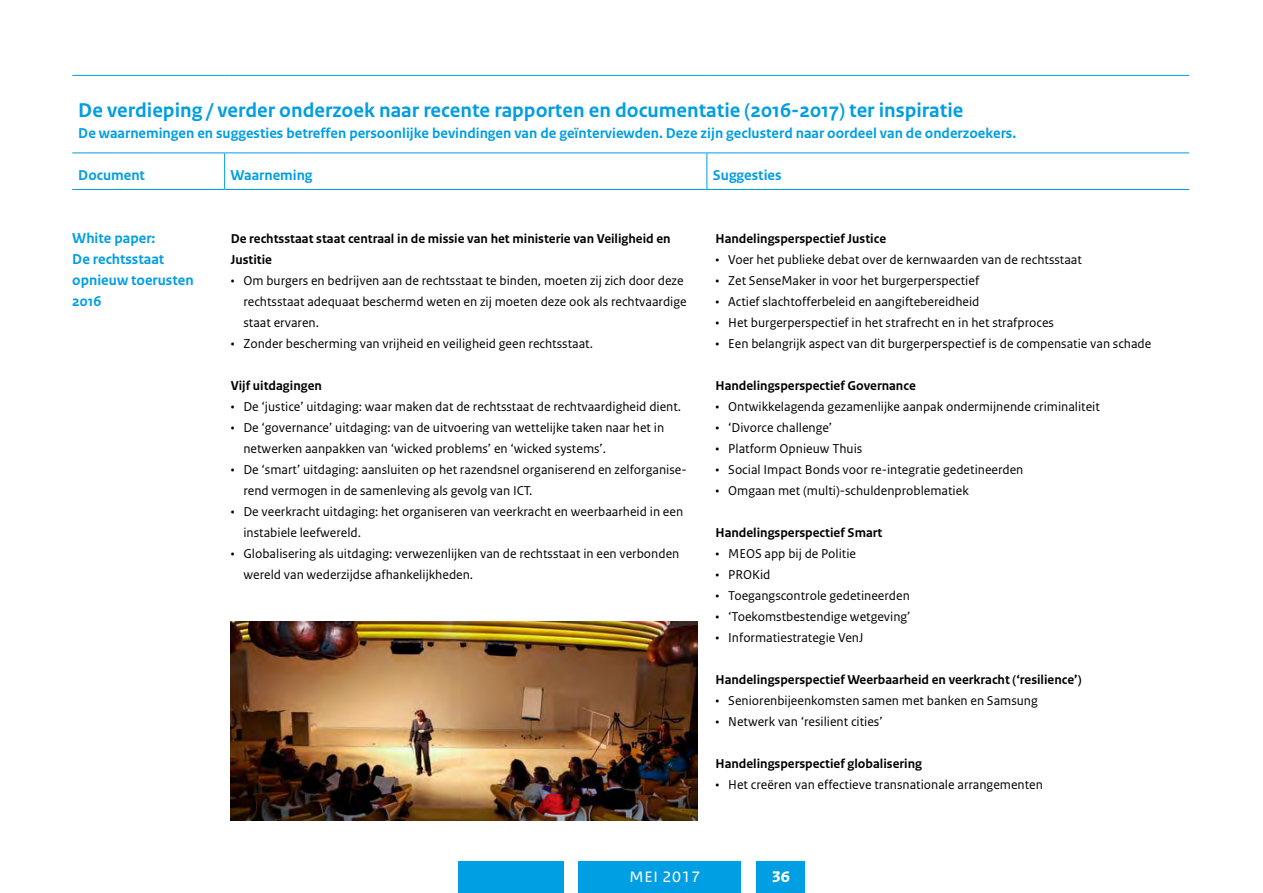
<style>
.page{position:relative;width:1263px;height:893px;background:#fff}
.page>*{position:absolute;margin:0;border:0;box-sizing:border-box;transform-origin:0 0}
.t1{font:700 21px "Rijksoverheid Sans Text";color:#009ee3}
.t2{font:21px "Rijksoverheid Sans Heading";letter-spacing:.03em;color:#fff}
.t3{font:700 21px "Rijksoverheid Sans Heading";color:#fff}
.t4{font:700 15px/21px "Rijksoverheid Sans Text";color:#009ee3}
.t5{font:13.5px/21px "Rijksoverheid Sans Text";color:#000}
.t6{font:700 13.5px/21px "Rijksoverheid Sans Text";color:#000}
</style>
<div class="page">
<hr style="left:72px;top:75px;width:153px;height:1px;background:#009ee3">
<hr style="left:225px;top:75px;width:482px;height:1px;background:#009ee3">
<hr style="left:707px;top:75px;width:482px;height:1px;background:#009ee3">
<hr style="left:72px;top:153px;width:153px;height:1px;background:#009ee3">
<hr style="left:225px;top:153px;width:482px;height:1px;background:#009ee3">
<hr style="left:224px;top:153px;width:1px;height:36px;background:#009ee3">
<hr style="left:707px;top:153px;width:482px;height:1px;background:#009ee3">
<hr style="left:706px;top:153px;width:1px;height:36px;background:#009ee3">
<hr style="left:72px;top:189px;width:153px;height:1px;background:#009ee3">
<hr style="left:225px;top:189px;width:482px;height:1px;background:#009ee3">
<hr style="left:707px;top:189px;width:482px;height:1px;background:#009ee3">
<div style="left:458px;top:861px;width:106px;height:32px;background:#009ee3"></div>
<div style="left:756px;top:861px;width:49px;height:32px;background:#009ee3"></div>
<div style="left:579px;top:861px;width:162px;height:32px;background:#009ee3"></div>
<img style="left:231px;top:621px;width:466px;height:200px">
<h1 class="t1" style="left:78px;top:98px;width:887px">De verdieping / verder onderzoek naar recente rapporten en documentatie (2016-2017) ter inspiratie</h1>
<p class="t4" style="left:78px;top:123px;width:939px">De waarnemingen en suggesties betreffen persoonlijke bevindingen van de geïnterviewden. Deze zijn geclusterd naar oordeel van de onderzoekers.</p>
<p class="t4" style="left:78px;top:165px;width:68px">Document</p>
<p class="t4" style="left:231px;top:165px;width:83px">Waarneming</p>
<p class="t4" style="left:713px;top:165px;width:70px">Suggesties</p>
<p class="t4" style="left:72px;top:228px;width:123px">White paper:<br>De rechtsstaat opnieuw toerusten<br>2016</p>
<p class="t6" style="left:231px;top:228px;width:441px">De rechtsstaat staat centraal in de missie van het ministerie van Veiligheid en<br>Justitie</p>
<p class="t5" style="left:243px;top:270px;width:445px;text-indent:-13px">• Om burgers en bedrijven aan de rechtsstaat te binden, moeten zij zich door deze rechtsstaat adequaat beschermd weten en zij moeten deze ook als rechtvaardige staat ervaren.</p>
<p class="t5" style="left:231px;top:333px;width:364px">• Zonder bescherming van vrijheid en veiligheid geen rechtsstaat.</p>
<p class="t6" style="left:231px;top:375px;width:93px">Vijf uitdagingen</p>
<p class="t5" style="left:231px;top:396px;width:452px">• De ‘justice’ uitdaging: waar maken dat de rechtsstaat de rechtvaardigheid dient.</p>
<p class="t5" style="left:243px;top:417px;width:422px;text-indent:-13px">• De ‘governance’ uitdaging: van de uitvoering van wettelijke taken naar het in netwerken aanpakken van ‘wicked problems’ en ‘wicked systems’.</p>
<p class="t5" style="left:243px;top:459px;width:445px;text-indent:-13px">• De ‘smart’ uitdaging: aansluiten op het razendsnel organiserend en zelforganise&shy;rend vermogen in de samenleving als gevolg van ICT.</p>
<p class="t5" style="left:243px;top:501px;width:441px;text-indent:-13px">• De veerkracht uitdaging: het organiseren van veerkracht en weerbaarheid in een instabiele leefwereld.</p>
<p class="t5" style="left:243px;top:543px;width:437px;text-indent:-13px">• Globalisering als uitdaging: verwezenlijken van de rechtsstaat in een verbonden wereld van wederzijdse afhankelijkheden.</p>
<p class="t6" style="left:715px;top:228px;width:172px">Handelingsperspectief Justice</p>
<p class="t5" style="left:715px;top:249px;width:368px">• Voer het publieke debat over de kernwaarden van de rechtsstaat</p>
<p class="t5" style="left:715px;top:270px;width:265px">• Zet SenseMaker in voor het burgerperspectief</p>
<p class="t5" style="left:715px;top:291px;width:266px">• Actief slachtofferbeleid en aangiftebereidheid</p>
<p class="t5" style="left:715px;top:312px;width:340px">• Het burgerperspectief in het strafrecht en in het strafproces</p>
<p class="t5" style="left:715px;top:333px;width:437px">• Een belangrijk aspect van dit burgerperspectief is de compensatie van schade</p>
<p class="t6" style="left:715px;top:375px;width:202px">Handelingsperspectief Governance</p>
<p class="t5" style="left:715px;top:396px;width:386px">• Ontwikkelagenda gezamenlijke aanpak ondermijnende criminaliteit</p>
<p class="t5" style="left:715px;top:417px;width:118px">• ‘Divorce challenge’</p>
<p class="t5" style="left:715px;top:438px;width:148px">• Platform Opnieuw Thuis</p>
<p class="t5" style="left:715px;top:459px;width:309px">• Social Impact Bonds voor re-integratie gedetineerden</p>
<p class="t5" style="left:715px;top:480px;width:255px">• Omgaan met (multi)-schuldenproblematiek</p>
<p class="t6" style="left:715px;top:523px;width:168px">Handelingsperspectief Smart</p>
<p class="t5" style="left:715px;top:543px;width:142px">• MEOS app bij de Politie</p>
<p class="t5" style="left:715px;top:564px;width:57px">• PROKid</p>
<p class="t5" style="left:715px;top:585px;width:196px">• Toegangscontrole gedetineerden</p>
<p class="t5" style="left:715px;top:606px;width:197px">• ‘Toekomstbestendige wetgeving’</p>
<p class="t5" style="left:715px;top:627px;width:149px">• Informatiestrategie VenJ</p>
<p class="t6" style="left:715px;top:670px;width:368px">Handelingsperspectief Weerbaarheid en veerkracht (‘resilience’)</p>
<p class="t5" style="left:715px;top:690px;width:324px">• Seniorenbijeenkomsten samen met banken en Samsung</p>
<p class="t5" style="left:715px;top:711px;width:169px">• Netwerk van ‘resilient cities’</p>
<p class="t6" style="left:715px;top:754px;width:208px">Handelingsperspectief globalisering</p>
<p class="t5" style="left:715px;top:774px;width:329px">• Het creëren van effectieve transnationale arrangementen</p>
<h1 class="t2" style="left:630px;top:863px;width:72px">mei 2017</h1>
<h1 class="t3" style="left:772px;top:863px;width:19px">36</h1>
</div>
